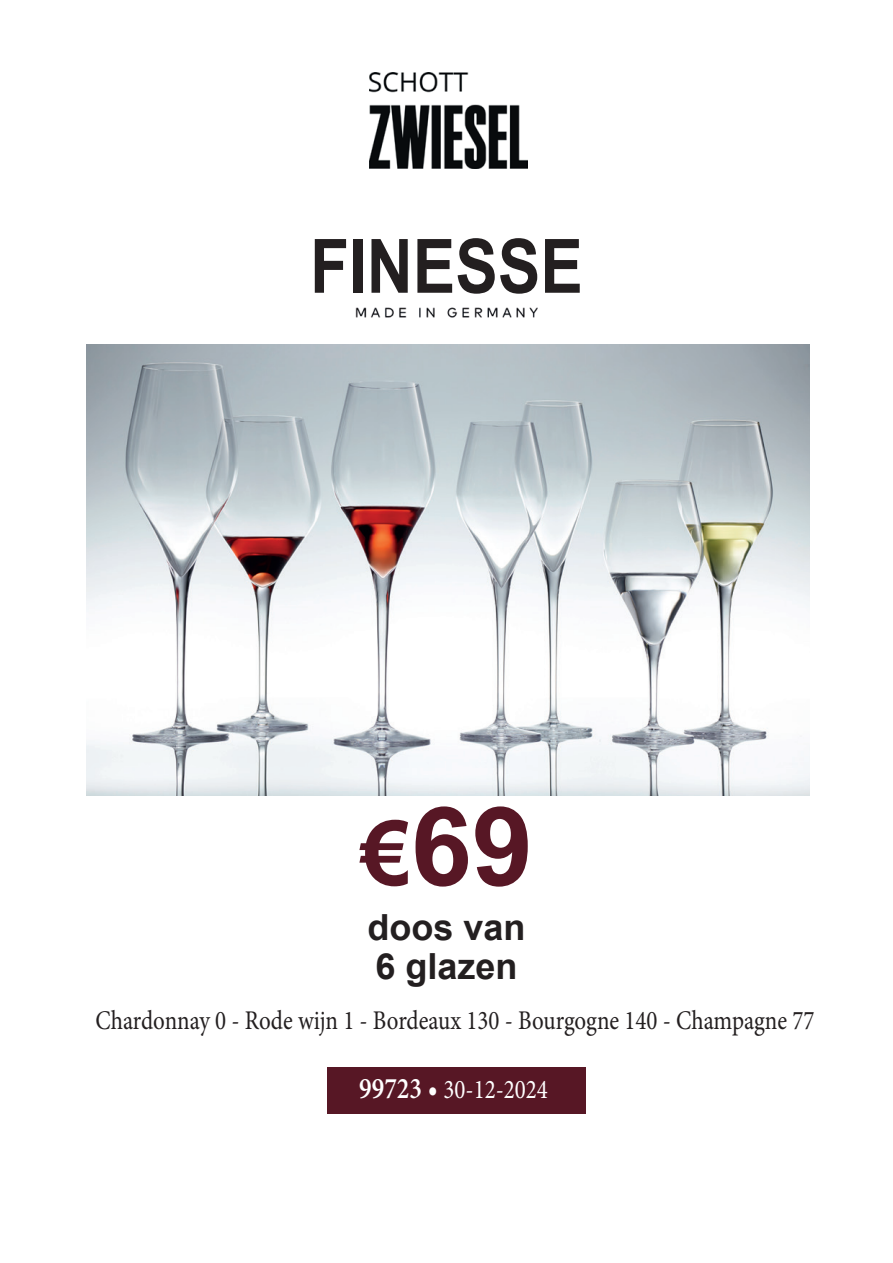
<style>
.page{position:relative;width:893px;height:1263px;background:#fff}
.page>*{position:absolute;margin:0;border:0;box-sizing:border-box;transform-origin:0 0}
.t1{font:700 109.5px "Arial";color:#571725}
.t2{font:700 75px "Arial";color:#231f20;scale:.85 1}
.t3{font:700 36px/39px "Arial";color:#231f20}
.t4{font:27px "Minion Pro";color:#231f20;scale:.85 1}
.t5{font:27px "Minion Pro";color:#fff;scale:.85 1}
.s1{font-size:90px}
.s2{font-weight:600;font-size:30px}
</style>
<div class="page">
<img style="left:87px;top:345px;width:723px;height:450px">
<img style="left:369px;top:72px;width:159px;height:96px">
<img style="left:355px;top:307px;width:183px;height:11px">
<div style="left:327px;top:1067px;width:259px;height:47px;background:#571725"></div>
<h2 class="t2" style="left:310px;top:217px;width:322px">FINESSE</h2>
<h1 class="t1" style="left:361px;top:775px;width:173px"><span class="s1">€</span>69</h1>
<h3 class="t3" style="left:367px;top:909px;width:160px">doos van<br>6 glazen</h3>
<p class="t4" style="left:95px;top:1002px;width:847px">Chardonnay 0 - Rode wijn 1 - Bordeaux 130 - Bourgogne 140 - Champagne 77</p>
<p class="t5" style="left:359px;top:1071px;width:223px"><span class="s2">99723 •</span> 30-12-2024</p>
</div>
